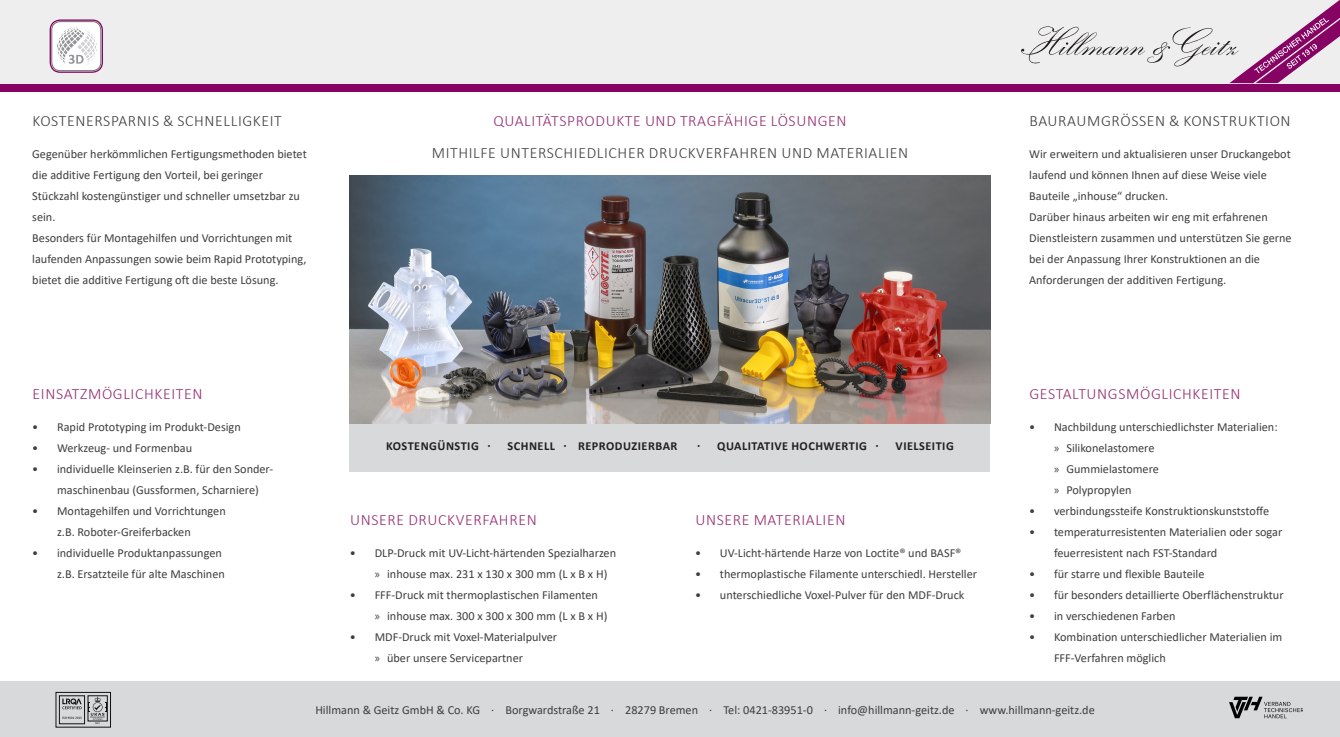
<style>
.page{position:relative;width:1340px;height:737px;background:#fff}
.page>*{position:absolute;margin:0;border:0;box-sizing:border-box;transform-origin:0 0}
.Unterüberschrift{font:300 15.75px "Calibri";letter-spacing:.04em;color:#942c72}
.Unterüberschrift-2{font:300 15.75px "Calibri";letter-spacing:.04em;color:#3e3e3f}
.Unterüberschrift_zentiert{font:300 15.75px "Calibri";letter-spacing:.04em;color:#3e3e3f}
.Unterüberschrift_zentiert-2{font:300 15.75px "Calibri";letter-spacing:.04em;color:#942c72}
.Beschreibungstext{font:12.25px/21px "Calibri";color:#3e3e3f}
.Schlagworte{font:700 12.25px "Calibri";letter-spacing:.04em;color:#231f20}
.s1{font-family:"Myriad Pro"}
</style>
<div class="page">
<div style="left:0;top:681px;width:1339px;height:56px;background:#d8d9db"></div>
<div style="left:0;top:0;width:1339px;height:85px;background:#eeeeef"></div>
<svg style="left:1021px;top:0;width:318px;height:83px"></svg>
<div style="left:0;top:85px;width:1339px;height:7px;background:#870363"></div>
<svg style="left:50px;top:20px;width:52px;height:52px"></svg>
<div style="left:50px;top:19px;width:53px;height:54px;border:1px solid #870363;border-radius:10px"></div>
<svg style="left:55px;top:26px;width:43px;height:43px"></svg>
<div style="left:51px;top:21px;width:50px;height:50px;border:1px solid #6c6d70;border-radius:9px"></div>
<div style="left:56px;top:692px;width:55px;height:35px;border:1px solid #0f1313"></div>
<div style="left:59px;top:695px;width:26px;height:29px;border:1px solid #0f1313"></div>
<div style="left:88px;top:695px;width:19px;height:26px;border:1px solid #0f1313"></div>
<svg style="left:88px;top:696px;width:19px;height:28px"></svg>
<svg style="left:62px;top:698px;width:20px;height:11px"></svg>
<svg style="left:62px;top:716px;width:20px;height:3px"></svg>
<svg style="left:1229px;top:696px;width:73px;height:22px"></svg>
<div style="left:350px;top:423px;width:640px;height:49px;background:#d8d9db"></div>
<img style="left:350px;top:176px;width:640px;height:247px">
<p class="Unterüberschrift-2" style="left:33px;top:111px;width:251px">KOSTENERSPARNIS &amp; SCHNELLIGKEIT</p>
<p class="Beschreibungstext" style="left:32px;top:143px;width:276px">Gegenüber herkömmlichen Fertigungsmethoden bietet die additive Fertigung den Vorteil, bei geringer Stückzahl kostengünstiger und schneller umsetzbar zu sein.</p>
<p class="Beschreibungstext" style="left:32px;top:227px;width:276px">Besonders für Montagehilfen und Vorrichtungen mit laufenden Anpassungen sowie beim Rapid Prototyping, bietet die additive Fertigung oft die beste Lösung.</p>
<p class="Unterüberschrift_zentiert-2" style="left:493px;top:111px;width:355px">QUALITÄTSPRODUKTE UND TRAGFÄHIGE LÖSUNGEN</p>
<p class="Unterüberschrift_zentiert" style="left:432px;top:143px;width:478px">MITHILFE UNTERSCHIEDLICHER DRUCKVERFAHREN UND MATERIALIEN</p>
<p class="Unterüberschrift-2" style="left:1029px;top:111px;width:263px">BAURAUMGRÖSSEN &amp; KONSTRUKTION</p>
<p class="Beschreibungstext" style="left:1029px;top:143px;width:263px">Wir erweitern und aktualisieren unser Druckangebot laufend und können Ihnen auf diese Weise viele<br>Bauteile „inhouse“ drucken.</p>
<p class="Beschreibungstext" style="left:1029px;top:206px;width:264px">Darüber hinaus arbeiten wir eng mit erfahrenen Dienstleistern zusammen und unterstützen Sie gerne bei der Anpassung Ihrer Konstruktionen an die Anforderungen der additiven Fertigung.</p>
<p class="Unterüberschrift" style="left:33px;top:384px;width:171px">EINSATZMÖGLICHKEITEN</p>
<p class="Beschreibungstext" style="left:32px;top:416px;width:210px">• Rapid Prototyping im Produkt-Design</p>
<p class="Beschreibungstext" style="left:32px;top:437px;width:161px">• Werkzeug- und Formenbau</p>
<p class="Beschreibungstext" style="left:57px;top:458px;width:218px;text-indent:-25px">• individuelle Kleinserien z.B. für den Sonder&shy;maschinenbau (Gussformen, Scharniere)</p>
<p class="Beschreibungstext" style="left:57px;top:500px;width:170px;text-indent:-25px">• Montagehilfen und Vorrichtungen z.B. Roboter-Greiferbacken</p>
<p class="Beschreibungstext" style="left:32px;top:542px;width:194px;text-align:right">• individuelle Produktanpassungen z.B. Ersatzteile für alte Maschinen</p>
<p class="Schlagworte" style="left:386px;top:437px;width:106px">KOSTENGÜNSTIG ·</p>
<p class="Schlagworte" style="left:507px;top:437px;width:171px">SCHNELL · REPRODUZIERBAR</p>
<p class="Schlagworte" style="left:697px;top:437px;width:183px">· QUALITATIVE HOCHWERTIG ·</p>
<p class="Schlagworte" style="left:895px;top:437px;width:60px">VIELSEITIG</p>
<p class="Unterüberschrift" style="left:350px;top:510px;width:188px">UNSERE DRUCKVERFAHREN</p>
<p class="Beschreibungstext" style="left:350px;top:542px;width:268px">• DLP-Druck mit UV-Licht-härtenden Spezialharzen</p>
<p class="Beschreibungstext" style="left:375px;top:563px;width:234px"><span class="s1">»</span> inhouse max. 231 x 130 x 300 mm (L x B x H)</p>
<p class="Beschreibungstext" style="left:350px;top:584px;width:250px">• FFF-Druck mit thermoplastischen Filamenten</p>
<p class="Beschreibungstext" style="left:375px;top:605px;width:234px"><span class="s1">»</span> inhouse max. 300 x 300 x 300 mm (L x B x H)</p>
<p class="Beschreibungstext" style="left:350px;top:626px;width:209px">• MDF-Druck mit Voxel-Materialpulver</p>
<p class="Beschreibungstext" style="left:375px;top:647px;width:150px"><span class="s1">»</span> über unsere Servicepartner</p>
<p class="Unterüberschrift" style="left:695px;top:510px;width:151px">UNSERE MATERIALIEN</p>
<p class="Beschreibungstext" style="left:695px;top:542px;width:268px">• UV-Licht-härtende Harze von Loctite® und BASF®</p>
<p class="Beschreibungstext" style="left:695px;top:563px;width:283px">• thermoplastische Filamente unterschiedl. Hersteller</p>
<p class="Beschreibungstext" style="left:695px;top:584px;width:271px">• unterschiedliche Voxel-Pulver für den MDF-Druck</p>
<p class="Unterüberschrift" style="left:1029px;top:384px;width:212px">GESTALTUNGSMÖGLICHKEITEN</p>
<p class="Beschreibungstext" style="left:1029px;top:416px;width:250px">• Nachbildung unterschiedlichster Materialien:</p>
<p class="Beschreibungstext" style="left:1054px;top:437px;width:102px"><span class="s1">»</span> Silikonelastomere</p>
<p class="Beschreibungstext" style="left:1054px;top:458px;width:106px"><span class="s1">»</span> Gummielastomere</p>
<p class="Beschreibungstext" style="left:1054px;top:479px;width:79px"><span class="s1">»</span> Polypropylen</p>
<p class="Beschreibungstext" style="left:1029px;top:500px;width:241px">• verbindungssteife Konstruktionskunststoffe</p>
<p class="Beschreibungstext" style="left:1054px;top:521px;width:230px;text-indent:-25px">• temperaturresistenten Materialien oder sogar feuerresistent nach FST-Standard</p>
<p class="Beschreibungstext" style="left:1029px;top:563px;width:177px">• für starre und flexible Bauteile</p>
<p class="Beschreibungstext" style="left:1029px;top:584px;width:256px">• für besonders detaillierte Oberflächenstruktur</p>
<p class="Beschreibungstext" style="left:1029px;top:605px;width:148px">• in verschiedenen Farben</p>
<p class="Beschreibungstext" style="left:1054px;top:626px;width:230px;text-indent:-25px">• Kombination unterschiedlicher Materialien im<br>FFF-Verfahren möglich</p>
<p class="Beschreibungstext" style="left:315px;top:699px;width:781px">Hillmann &amp; Geitz GmbH &amp; Co. KG · Borgwardstraße 21 · 28279 Bremen · Tel: 0421-83951-0 · info@hillmann-geitz.de · www.hillmann-geitz.de</p>
</div>
